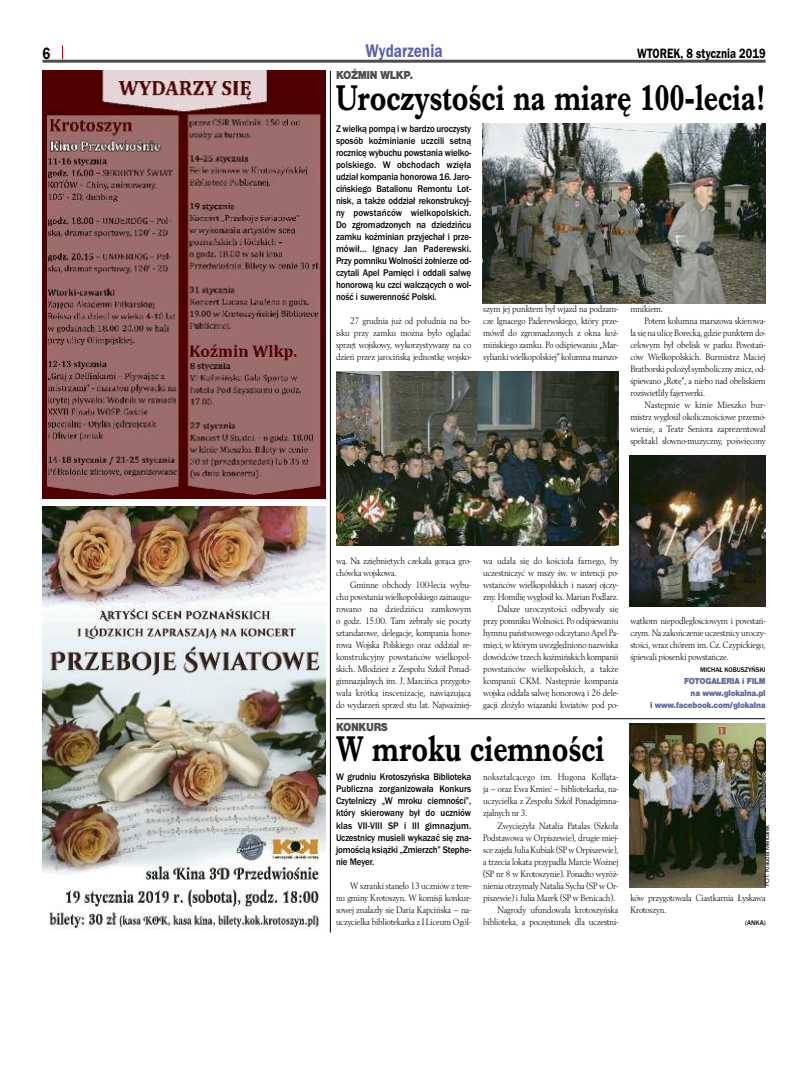
<style>
.page{position:relative;width:794px;height:1092px;background:#fff}
.page>*{position:absolute;margin:0;border:0;box-sizing:border-box;transform-origin:0 0}
.t1{font:700 37px "Imprint URWTCE";color:#000;scale:.8 1}
.t2{font:19px "Franklin Got URWTCE Dem";color:#5b60ad;scale:.8 1}
.t3{font:17px "Franklin Got URWTCE Dem";color:#000;scale:.8 1}
.t4{font:14px "Franklin Got URWTCE Dem";color:#000;scale:.8 1}
.t5{font:900 12px "Nimbus San TCE";letter-spacing:-.035em;color:#4d4d4d;scale:.9 1}
.t6{font:500 10px/12px "Franklin Got URWTCE";letter-spacing:-.01em;color:#000;text-align:justify;scale:.9 1}
.t7{font:9.6px/12px "Berling TCE";letter-spacing:-.015em;color:#000;text-align:justify;scale:.9 1}
.t8{font:9.6px "Berling TCE";letter-spacing:.005em;color:#000;scale:.9 1}
.t9{font:900 9px/12px "Nimbus San TCE";letter-spacing:-.025em;color:#5e69a1;text-align:right;scale:.9 1}
.t10{font:500 7px "Franklin Got URWTCE";color:#000;scale:.95 1}
.t11{font:6px "Helvetica";letter-spacing:-.005em;color:#000}
</style>
<div class="page">
<hr style="left:43px;top:60px;width:722px;height:3px;background:#4d4d4d">
<svg style="left:62px;top:45px;width:1px;height:14px"></svg>
<hr style="left:330px;top:71px;width:1px;height:861px;background:#000">
<img style="left:43px;top:71px;width:282px;height:427px">
<img style="left:43px;top:506px;width:282px;height:424px">
<img style="left:483px;top:123px;width:282px;height:180px">
<img style="left:336px;top:371px;width:283px;height:174px">
<img style="left:629px;top:455px;width:136px;height:151px">
<hr style="left:336px;top:718px;width:429px;height:1px;background:#000">
<img style="left:629px;top:723px;width:136px;height:164px">
<h3 class="t3" style="left:43px;top:43px;width:11px">6</h3>
<h2 class="t2" style="left:365px;top:39px;width:98px">Wydarzenia</h2>
<h3 class="t4" style="left:637px;top:45px;width:162px">WTOREK, 8 stycznia 2019</h3>
<p class="t5" style="left:336px;top:68px;width:87px">KOŹMIN WLKP.</p>
<h1 class="t1" style="left:336px;top:75px;width:537px">Uroczystości na miarę 100-lecia!</h1>
<p class="t6" style="left:336px;top:123px;width:152px">Z wielką pompą i w bardzo uroczysty sposób koźminianie uczcili setną rocznicę wybuchu powstania wielko&shy;polskiego. W obchodach wzięła udział kompania honorowa 16. Jaro&shy;cińskiego Batalionu Remontu Lot&shy;nisk, a także oddział rekonstrukcyj&shy;ny powstańców wielkopolskich.<br>Do zgromadzonych na dziedzińcu zamku koźminian przyjechał i prze&shy;mówił... Ignacy Jan Paderewski.<br>Przy pomniku Wolności żołnierze od&shy;czytali Apel Pamięci i oddali salwę honorową ku czci walczących o wol&shy;ność i suwerenność Polski.</p>
<p class="t7" style="left:336px;top:315px;width:152px;text-indent:14px">27 grudnia już od południa na bo&shy;isku przy zamku można było oglądać sprzęt wojskowy, wykorzystywany na co dzień przez jarocińską jednostkę wojsko-</p>
<p class="t7" style="left:483px;top:303px;width:152px">szym jej punktem był wjazd na podzam&shy;cze Ignacego Paderewskiego, który prze&shy;mówił do zgromadzonych z okna koź&shy;mińskiego zamku. Po odśpiewaniu „Mar&shy;sylianki wielkopolskiej” kolumna marszo-</p>
<p class="t7" style="left:630px;top:303px;width:38px">mnikiem.</p>
<p class="t7" style="left:644px;top:315px;width:136px">Potem kolumna marszowa skierowa-</p>
<p class="t7" style="left:630px;top:327px;width:152px">ła się na ulicę Borecką, gdzie punktem do-</p>
<p class="t7" style="left:630px;top:339px;width:152px">celowym był obelisk w parku Powstań-</p>
<p class="t7" style="left:630px;top:351px;width:152px">ców Wielkopolskich. Burmistrz Maciej</p>
<p class="t7" style="left:630px;top:363px;width:152px">Bratborski położył symboliczny znicz, od-</p>
<p class="t7" style="left:630px;top:375px;width:152px">śpiewano „Rotę”, a niebo nad obeliskiem</p>
<p class="t7" style="left:630px;top:387px;width:84px">rozświetliły fajerwerki.</p>
<p class="t8" style="left:644px;top:399px;width:136px">Następnie w kinie Mieszko bur-</p>
<p class="t7" style="left:630px;top:411px;width:151px">mistrz wygłosił okolicznościowe przemó-</p>
<p class="t7" style="left:630px;top:423px;width:152px">wienie, a Teatr Seniora zaprezentował</p>
<p class="t7" style="left:630px;top:435px;width:152px">spektakl słowno-muzyczny, poświęcony</p>
<p class="t7" style="left:336px;top:555px;width:152px">wą. Na zziębniętych czekała gorąca gro&shy;chówka wojskowa.</p>
<p class="t7" style="left:336px;top:579px;width:152px;text-indent:14px">Gminne obchody 100-lecia wybu&shy;chu powstania wielkopolskiego zainaugu&shy;rowano na dziedzińcu zamkowym o godz. 15.00. Tam zebrały się poczty sztandarowe, delegacje, kompania hono&shy;rowa Wojska Polskiego oraz oddział re&shy;konstrukcyjny powstańców wielkopol&shy;skich. Młodzież z Zespołu Szkół Ponad&shy;gimnazjalnych im. J. Marcińca przygoto&shy;wała krótką inscenizację, nawiązującą do wydarzeń sprzed stu lat. Najważniej-</p>
<p class="t7" style="left:483px;top:555px;width:152px;text-align:right">wa udała się do kościoła farnego, by uczestniczyć w mszy św. w intencji po&shy;wstańców wielkopolskich i naszej ojczy&shy;zny. Homilię wygłosił ks. Marian Podlarz.<br>Dalsze uroczystości odbywały się przy pomniku Wolności. Po odśpiewaniu hymnu państwowego odczytano Apel Pa&shy;mięci, w którym uwzględniono nazwiska dowódców trzech koźmińskich kompanii powstańców wielkopolskich, a także kompanii CKM. Następnie kompania wojska oddała salwę honorową i 26 dele&shy;gacji złożyło wiązanki kwiatów pod po-</p>
<p class="t5" style="left:336px;top:720px;width:59px">KONKURS</p>
<h1 class="t1" style="left:336px;top:727px;width:337px">W mroku ciemności</h1>
<p class="t6" style="left:336px;top:771px;width:152px">W grudniu Krotoszyńska Biblioteka Publiczna zorganizowała Konkurs Czytelniczy „W mroku ciemności”, który skierowany był do uczniów klas VII-VIII SP i III gimnazjum.<br>Uczestnicy musieli wykazać się zna&shy;jomością książki „Zmierzch” Stephe&shy;nie Meyer.</p>
<p class="t7" style="left:336px;top:879px;width:152px;text-indent:14px">W szranki stanęło 13 uczniów z tere&shy;nu gminy Krotoszyn. W komisji konkur&shy;sowej znalazły się Daria Kapcińska – na&shy;uczycielka bibliotekarka z I Liceum Ogól-</p>
<p class="t7" style="left:483px;top:771px;width:152px">nokształcącego im. Hugona Kołłąta&shy;ja – oraz Ewa Kmieć – bibliotekarka, na&shy;uczycielka z Zespołu Szkół Ponadgimna&shy;zjalnych nr 3.</p>
<p class="t7" style="left:497px;top:819px;width:136px">Zwyciężyła Natalia Patalas (Szkoła</p>
<p class="t7" style="left:483px;top:831px;width:152px">Podstawowa w Orpiszewie), drugie miej-</p>
<p class="t7" style="left:483px;top:843px;width:152px">sce zajęła Julia Kubiak (SP w Orpiszewie),</p>
<p class="t7" style="left:483px;top:855px;width:152px">a trzecia lokata przypadła Marcie Woźnej</p>
<p class="t7" style="left:483px;top:867px;width:152px">(SP nr 8 w Krotoszynie). Ponadto wyróż-</p>
<p class="t7" style="left:483px;top:879px;width:152px">nienia otrzymały Natalia Sycha (SP w Or-</p>
<p class="t7" style="left:483px;top:891px;width:148px">piszewie) i Julia Marek (SP w Benicach).</p>
<p class="t7" style="left:497px;top:903px;width:136px">Nagrody ufundowała krotoszyńska</p>
<p class="t7" style="left:483px;top:915px;width:152px">biblioteka, a poczęstunek dla uczestni-</p>
<p class="t7" style="left:630px;top:615px;width:152px">wątkom niepodległościowym i powstań&shy;czym. Na zakończenie uczestnicy uroczy&shy;stości, wraz chórem im. Cz. Czypickiego, śpiewali piosenki powstańcze.</p>
<p class="t10" style="left:700px;top:665px;width:70px">MICHAŁ KOBUSZYŃSKI</p>
<p class="t9" style="left:650px;top:675px;width:130px">FOTOGALERIA i FILM<br>na www.glokalna.pl<br>i www.facebook.com/glokalna</p>
<p class="t11" style="left:764px;top:886px;width:63px;rotate:-90deg">FOT. Klaudia Mielcarek</p>
<p class="t7" style="left:630px;top:891px;width:152px">ków przygotowała Ciastkarnia Łyskawa<br>Krotoszyn.</p>
<p class="t10" style="left:745px;top:917px;width:23px">(ANKA)</p>
</div>
